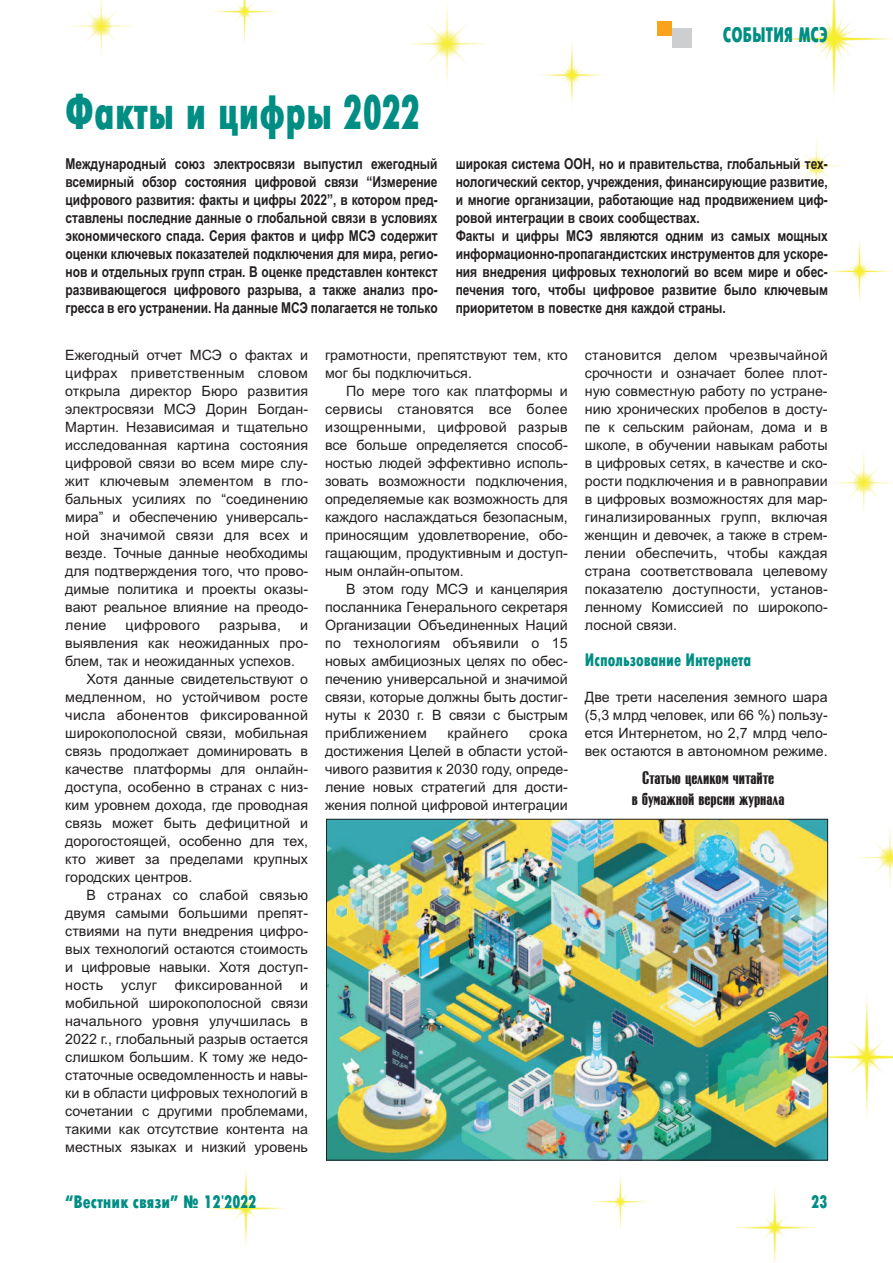
<style>
.page{position:relative;width:893px;height:1263px;background:#fff}
.page>*{position:absolute;margin:0;border:0;box-sizing:border-box;transform-origin:0 0}
.t1{font:48px "Futura Futuris X Cond C";color:#008e84;scale:.9 1}
.t2{font:21px "Futura Futuris X Cond C";color:#008e84;scale:.9 1}
.t3{font:700 18px/21.6px "Rubrica";color:#231f20;text-align:center;scale:.9 1}
.t4{font:18px "Futura Futuris X Cond C";color:#008e84}
.t5{font:18px "Futura Futuris X Cond C";color:#008e84;scale:.9 1}
.t6{font:700 15px/18px "Arial";color:#231f20;text-align:justify;scale:.8 1}
.t7{font:14.25px/18px "Arial";color:#231f20;text-align:justify}
.t8{font:14.25px "Arial";letter-spacing:.02em;color:#231f20}
</style>
<div class="page">
<img style="left:71px;top:0;width:822px;height:1263px">
<div style="left:658px;top:21px;width:14px;height:14px;background:#f9a21c"></div>
<div style="left:672px;top:28px;width:20px;height:20px;background:#cdced0"></div>
<img style="left:328px;top:821px;width:498px;height:337px">
<h2 class="t2" style="left:723px;top:22px;width:118px">СОБЫТИЯ МСЭ</h2>
<h1 class="t1" style="left:65px;top:84px;width:396px">Факты и цифры 2022</h1>
<p class="t6" style="left:65px;top:155px;width:467px">Международный союз электросвязи выпустил ежегодный всемирный обзор состояния цифровой связи “Измерение цифрового развития: факты и цифры 2022”, в котором пред&shy;ставлены последние данные о глобальной связи в условиях экономического спада. Серия фактов и цифр МСЭ содержит оценки ключевых показателей подключения для мира, регио&shy;нов и отдельных групп стран. В оценке представлен контекст развивающегося цифрового разрыва, а также анализ про&shy;гресса в его устранении. На данные МСЭ полагается не только</p>
<p class="t6" style="left:456px;top:155px;width:467px;text-align:left">широкая система ООН, но и правительства, глобальный тех&shy;нологический сектор, учреждения, финансирующие развитие, и многие организации, работающие над продвижением циф&shy;ровой интеграции в своих сообществах.<br>Факты и цифры МСЭ являются одним из самых мощных информационно-пропагандистских инструментов для ускоре&shy;ния внедрения цифровых технологий во всем мире и обес&shy;печения того, чтобы цифровое развитие было ключевым приоритетом в повестке дня каждой страны.</p>
<p class="t7" style="left:65px;top:346px;width:245px">Ежегодный отчет МСЭ о фактах и цифрах приветственным словом открыла директор Бюро развития электросвязи МСЭ Дорин Богдан-Мартин. Независимая и тщательно исследованная картина состояния цифровой связи во всем мире слу&shy;жит ключевым элементом в гло&shy;бальных усилиях по “соединению мира” и обеспечению универсаль&shy;ной значимой связи для всех и везде. Точные данные необходимы для подтверждения того, что прово&shy;димые политика и проекты оказы&shy;вают реальное влияние на преодо&shy;ление</p>
<p class="t8" style="left:126px;top:617px;width:76px">цифрового</p>
<p class="t8" style="left:219px;top:617px;width:63px">разрыва,</p>
<p class="t7" style="left:300px;top:616px;width:9px">и</p>
<p class="t7" style="left:65px;top:634px;width:244px">выявления как неожиданных про-</p>
<p class="t7" style="left:65px;top:652px;width:231px">блем, так и неожиданных успехов.</p>
<p class="t7" style="left:87px;top:670px;width:223px">Хотя данные свидетельствуют о</p>
<p class="t7" style="left:65px;top:688px;width:244px">медленном, но устойчивом росте</p>
<p class="t8" style="left:65px;top:707px;width:244px">числа абонентов фиксированной</p>
<p class="t7" style="left:65px;top:724px;width:244px">широкополосной связи, мобильная</p>
<p class="t7" style="left:65px;top:742px;width:244px">связь продолжает доминировать в</p>
<p class="t7" style="left:65px;top:760px;width:244px">качестве платформы для онлайн-</p>
<p class="t7" style="left:65px;top:778px;width:244px">доступа, особенно в странах с низ-</p>
<p class="t7" style="left:65px;top:796px;width:244px">ким уровнем дохода, где проводная</p>
<p class="t7" style="left:65px;top:814px;width:244px">связь может быть дефицитной и</p>
<p class="t7" style="left:65px;top:832px;width:244px">дорогостоящей, особенно для тех,</p>
<p class="t7" style="left:65px;top:850px;width:244px">кто живет за пределами крупных</p>
<p class="t7" style="left:65px;top:868px;width:129px">городских центров.</p>
<p class="t8" style="left:87px;top:887px;width:223px">В странах со слабой связью</p>
<p class="t7" style="left:65px;top:904px;width:244px">двумя самыми большими препят-</p>
<p class="t7" style="left:65px;top:922px;width:244px">ствиями на пути внедрения цифро-</p>
<p class="t7" style="left:65px;top:940px;width:244px">вых технологий остаются стоимость</p>
<p class="t7" style="left:65px;top:958px;width:244px">и цифровые навыки. Хотя доступ-</p>
<p class="t8" style="left:65px;top:977px;width:244px">ность услуг фиксированной и</p>
<p class="t7" style="left:65px;top:994px;width:244px">мобильной широкополосной связи</p>
<p class="t7" style="left:65px;top:1012px;width:244px">начального уровня улучшилась в</p>
<p class="t7" style="left:65px;top:1030px;width:244px">2022 г., глобальный разрыв остается</p>
<p class="t7" style="left:65px;top:1048px;width:244px">слишком большим. К тому же недо-</p>
<p class="t7" style="left:65px;top:1066px;width:244px">статочные осведомленность и навы-</p>
<p class="t7" style="left:65px;top:1084px;width:244px">ки в области цифровых технологий в</p>
<p class="t7" style="left:65px;top:1102px;width:244px">сочетании с другими проблемами,</p>
<p class="t7" style="left:65px;top:1120px;width:244px">такими как отсутствие контента на</p>
<p class="t7" style="left:65px;top:1138px;width:244px">местных языках и низкий уровень</p>
<p class="t7" style="left:325px;top:346px;width:244px">грамотности, препятствуют тем, кто мог бы подключиться.</p>
<p class="t7" style="left:325px;top:382px;width:244px;text-indent:21px">По мере того как платформы и сервисы становятся все более изощренными, цифровой разрыв все больше определяется способ&shy;ностью людей эффективно исполь&shy;зовать возможности подключения, определяемые как возможность для каждого наслаждаться безопасным, приносящим удовлетворение, обо&shy;гащающим, продуктивным и доступ&shy;ным онлайн-опытом.</p>
<p class="t7" style="left:325px;top:580px;width:244px;text-indent:21px">В этом году МСЭ и канцелярия посланника Генерального секретаря Организации Объединенных Наций по технологиям объявили о 15 новых амбициозных целях по обес&shy;печению универсальной и значимой связи, которые должны быть достиг&shy;нуты к 2030 г. В связи с быстрым приближением</p>
<p class="t8" style="left:448px;top:725px;width:62px">крайнего</p>
<p class="t7" style="left:325px;top:724px;width:245px;text-indent:204px">срока достижения Целей в области устой&shy;чивого развития к 2030 году, опреде&shy;ление новых стратегий для дости&shy;жения полной цифровой интеграции</p>
<p class="t7" style="left:585px;top:346px;width:245px">становится делом чрезвычайной срочности и означает более плот&shy;ную совместную работу по устране&shy;нию хронических пробелов в досту&shy;пе к сельским районам, дома и в школе, в обучении навыкам работы в цифровых сетях, в качестве и ско&shy;рости подключения и в равноправии в цифровых возможностях для мар&shy;гинализированных групп, включая женщин и девочек, а также в стрем&shy;лении обеспечить, чтобы каждая страна соответствовала целевому показателю доступности, установ&shy;ленному Комиссией по широкопо&shy;лосной связи.</p>
<p class="t5" style="left:585px;top:650px;width:186px">Использование Интернета</p>
<p class="t7" style="left:585px;top:688px;width:244px">Две трети населения земного шара (5,3 млрд человек, или 66 %) пользу&shy;ется Интернетом, но 2,7 млрд чело&shy;век остаются в автономном режиме.</p>
<p class="t3" style="left:632px;top:767px;width:171px">Статью целиком читайте<br>в бумажной версии журнала</p>
<p class="t4" style="left:65px;top:1191px;width:193px">“Вестник связи” № 12'2022</p>
<p class="t4" style="left:812px;top:1191px;width:18px">23</p>
</div>
